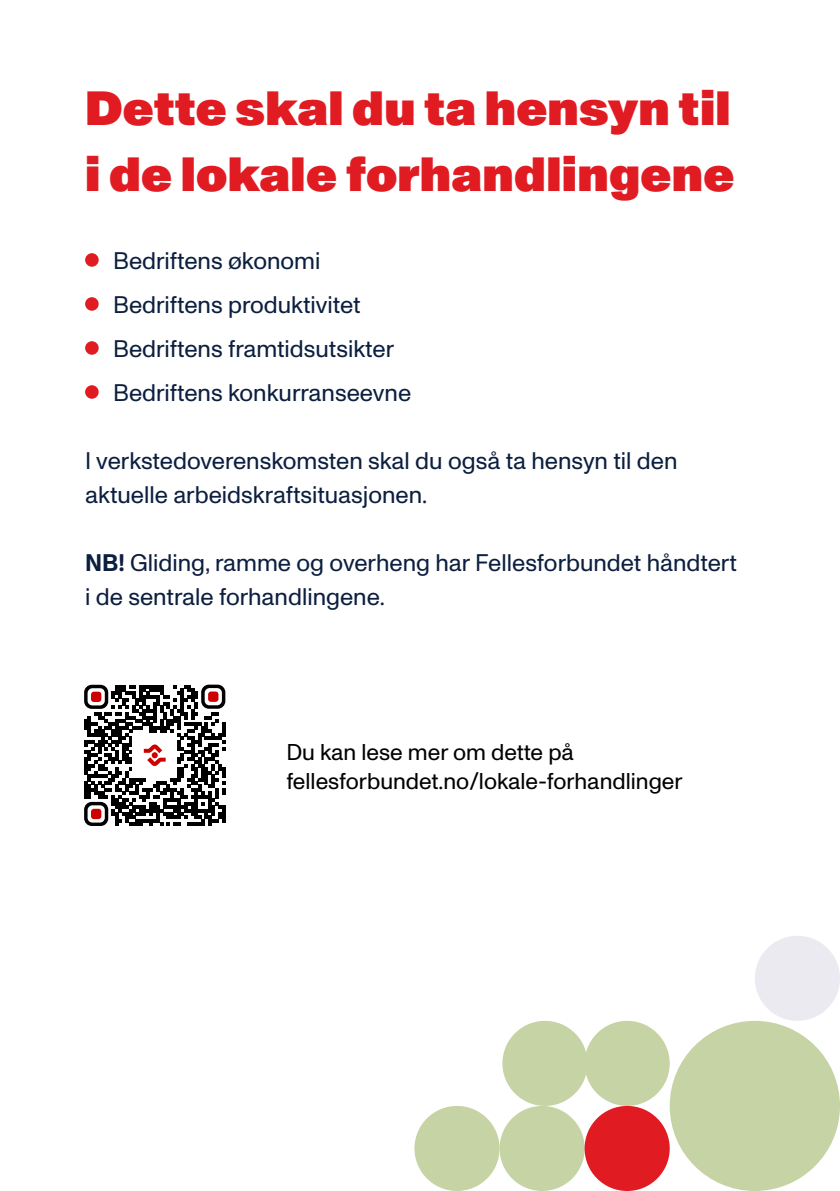
<style>
.page{position:relative;width:840px;height:1191px;background:#fff}
.page>*{position:absolute;margin:0;border:0;box-sizing:border-box;transform-origin:0 0}
.t1{font:900 48px/66px "Fellesforbundet Monument Grotesk";letter-spacing:.005em;color:#e11b22}
.t2{font:24px/44px "Fellesforbundet Monument Grotesk";color:#0c1f3f}
.t3{font:22.8px/29.4px "Fellesforbundet Monument Grotesk";color:#000}
.s1{font-weight:700}
</style>
<div class="page">
<div style="left:499px;top:1106px;width:85px;height:85px;background:#c6d3a4;border-radius:50%"></div>
<div style="left:414px;top:1106px;width:85px;height:85px;background:#c6d3a4;border-radius:50%"></div>
<div style="left:584px;top:1020px;width:85px;height:86px;background:#c6d3a4;border-radius:50%"></div>
<div style="left:754px;top:935px;width:85px;height:85px;background:#ebeaf1;border-radius:50%"></div>
<div style="left:584px;top:1106px;width:85px;height:85px;background:#e11b22;border-radius:50%"></div>
<div style="left:502px;top:1020px;width:85px;height:86px;background:#c6d3a4;border-radius:50%"></div>
<div style="left:669px;top:1020px;width:170px;height:171px;background:#c6d3a4;border-radius:50%"></div>
<div style="left:85px;top:253px;width:14px;height:14px;background:#e11b22;border-radius:50%"></div>
<div style="left:85px;top:297px;width:14px;height:14px;background:#e11b22;border-radius:50%"></div>
<div style="left:85px;top:341px;width:14px;height:14px;background:#e11b22;border-radius:50%"></div>
<div style="left:85px;top:385px;width:14px;height:14px;background:#e11b22;border-radius:50%"></div>
<svg style="left:84px;top:684px;width:142px;height:142px"></svg>
<h1 class="t1" style="left:85px;top:76px;width:650px">Dette skal du ta hensyn til i de lokale forhandlingene</h1>
<p class="t2" style="left:113px;top:238px;width:299px">Bedriftens økonomi<br>Bedriftens produktivitet<br>Bedriftens framtidsutsikter<br>Bedriftens konkurranseevne</p>
<p class="t2" style="left:85px;top:443px;width:593px;line-height:34px">I verkstedoverenskomsten skal du også ta hensyn til den aktuelle arbeidskraftsituasjonen.</p>
<p class="t2" style="left:85px;top:545px;width:653px;line-height:34px"><span class="s1">NB!</span> Gliding, ramme og overheng har Fellesforbundet håndtert i de sentrale forhandlingene.</p>
<p class="t3" style="left:286px;top:737px;width:397px">Du kan lese mer om dette på fellesforbundet.no/lokale-forhandlinger</p>
</div>
